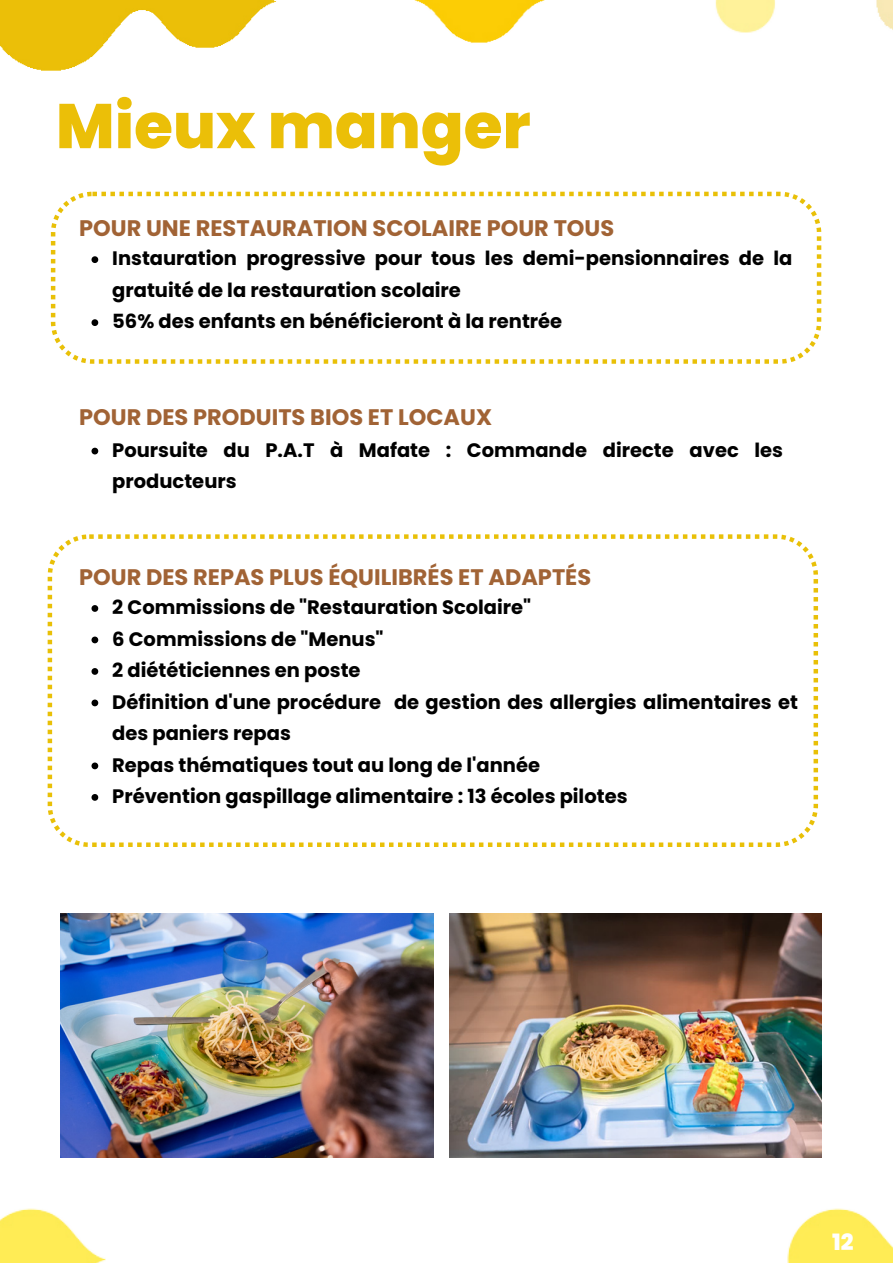
<style>
.page{position:relative;width:893px;height:1264px;background:#fff}
.page>*{position:absolute;margin:0;border:0;box-sizing:border-box;transform-origin:0 0}
.t1{font:800 63px "Poppins";color:#ebbf08}
.t2{font:700 22.5px "Poppins";color:#a16335}
.t3{font:800 22.5px "Poppins";color:#fff}
.t4{font:700 19.5px/31.5px "Poppins";color:#000}
</style>
<div class="page">
<img style="left:0;top:0;width:277px;height:71px">
<img style="left:414px;top:0;width:131px;height:43px">
<img style="left:615px;top:1145px;width:277px;height:117px">
<img style="left:0;top:1145px;width:277px;height:117px">
<img style="left:715px;top:0;width:177px;height:33px">
<svg style="left:51px;top:192px;width:770px;height:172px"></svg>
<svg style="left:91px;top:256px;width:7px;height:7px"></svg>
<svg style="left:91px;top:319px;width:7px;height:7px"></svg>
<svg style="left:91px;top:447px;width:7px;height:7px"></svg>
<svg style="left:48px;top:534px;width:770px;height:313px"></svg>
<svg style="left:91px;top:605px;width:7px;height:7px"></svg>
<svg style="left:91px;top:636px;width:7px;height:7px"></svg>
<svg style="left:91px;top:668px;width:7px;height:6px"></svg>
<svg style="left:91px;top:699px;width:7px;height:7px"></svg>
<svg style="left:91px;top:762px;width:7px;height:7px"></svg>
<svg style="left:91px;top:794px;width:7px;height:6px"></svg>
<img style="left:61px;top:913px;width:372px;height:244px">
<img style="left:449px;top:913px;width:372px;height:244px">
<p class="t1" style="left:56px;top:82px;width:476px">Mieux manger</p>
<p class="t2" style="left:79px;top:212px;width:536px">POUR UNE RESTAURATION SCOLAIRE POUR TOUS</p>
<p class="t4" style="left:112px;top:243px;width:681px">Instauration progressive pour tous les demi-pensionnaires de la gratuité de la restauration scolaire</p>
<p class="t4" style="left:112px;top:306px;width:451px">56% des enfants en bénéficieront à la rentrée</p>
<p class="t2" style="left:79px;top:401px;width:414px">POUR DES PRODUITS BIOS ET LOCAUX</p>
<p class="t4" style="left:112px;top:434px;width:672px">Poursuite du P.A.T à Mafate : Commande directe avec les producteurs</p>
<p class="t2" style="left:79px;top:561px;width:513px">POUR DES REPAS PLUS ÉQUILIBRÉS ET ADAPTÉS</p>
<p class="t4" style="left:112px;top:591px;width:420px">2 Commissions de "Restauration Scolaire"</p>
<p class="t4" style="left:112px;top:623px;width:273px">6 Commissions de "Menus"</p>
<p class="t4" style="left:112px;top:654px;width:250px">2 diététiciennes en poste</p>
<p class="t4" style="left:112px;top:686px;width:687px">Définition d'une procédure de gestion des allergies alimentaires et des paniers repas</p>
<p class="t4" style="left:112px;top:749px;width:429px">Repas thématiques tout au long de l'année</p>
<p class="t4" style="left:112px;top:780px;width:517px">Prévention gaspillage alimentaire : 13 écoles pilotes</p>
<p class="t3" style="left:832px;top:1226px;width:23px">12</p>
</div>
